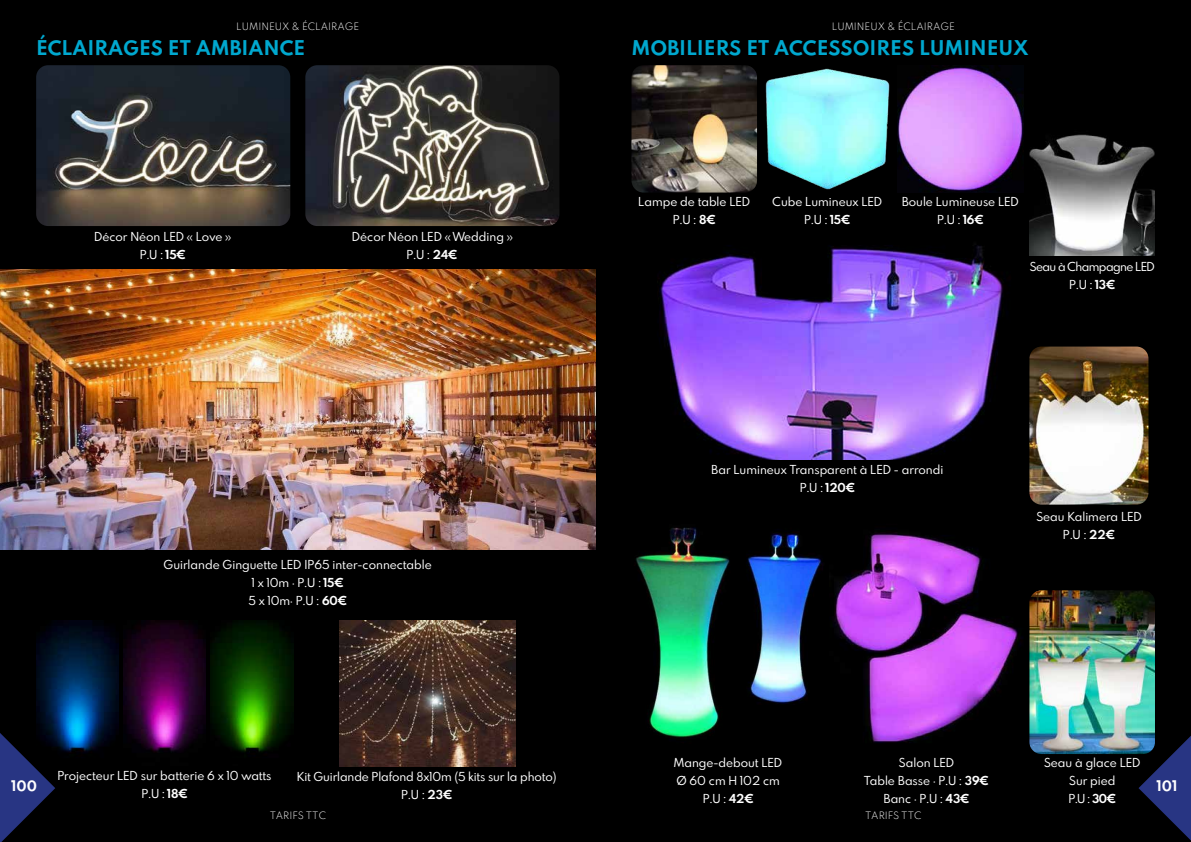
<style>
.page{position:relative;width:1191px;height:842px;background:#000}
.page>*{position:absolute;margin:0;border:0;box-sizing:border-box;transform-origin:0 0}
.t1{font:700 18px "Spartan";color:#00a8cf}
.t2{font:700 13px "Spartan";color:#fff}
.t3{font:11px/18px "Spartan MB";color:#fff;text-align:center}
.t4{font:11px/18px "Spartan MB";letter-spacing:-.05em;color:#fff;text-align:center}
.t5{font:300 9px "Spartan";color:#fff}
.s1{font-weight:700}
</style>
<div class="page">
<svg style="left:0;top:733px;width:55px;height:109px"></svg>
<img style="left:36px;top:65px;width:254px;height:161px">
<img style="left:305px;top:65px;width:254px;height:161px">
<img style="left:0;top:269px;width:595px;height:281px">
<img style="left:36px;top:620px;width:82px;height:146px">
<img style="left:123px;top:620px;width:83px;height:132px">
<img style="left:211px;top:620px;width:82px;height:132px">
<img style="left:897px;top:65px;width:126px;height:128px">
<img style="left:631px;top:65px;width:126px;height:128px">
<img style="left:765px;top:68px;width:125px;height:122px">
<img style="left:658px;top:245px;width:345px;height:214px">
<img style="left:1029px;top:134px;width:126px;height:121px">
<img style="left:1029px;top:590px;width:126px;height:164px">
<img style="left:1029px;top:347px;width:119px;height:158px">
<img style="left:833px;top:532px;width:190px;height:211px">
<img style="left:636px;top:527px;width:187px;height:211px">
<svg style="left:1138px;top:736px;width:53px;height:104px"></svg>
<img style="left:339px;top:621px;width:176px;height:146px">
<p class="t5" style="left:236px;top:20px;width:125px">LUMINEUX &amp; ÉCLAIRAGE</p>
<p class="t5" style="left:832px;top:20px;width:125px">LUMINEUX &amp; ÉCLAIRAGE</p>
<h1 class="t1" style="left:36px;top:34px;width:271px">ÉCLAIRAGES ET AMBIANCE</h1>
<p class="t3" style="left:94px;top:227px;width:139px">Décor Néon LED « Love »<br>P.U : <span class="s1">15€</span></p>
<p class="t3" style="left:352px;top:227px;width:162px">Décor Néon LED « Wedding »<br>P.U : <span class="s1">24€</span></p>
<p class="t3" style="left:164px;top:555px;width:270px">Guirlande Ginguette LED IP65 inter-connectable<br>1 x 10m · P.U : <span class="s1">15€<br></span>5 x 10m· P.U : <span class="s1">60€</span></p>
<p class="t2" style="left:11px;top:776px;width:27px">100</p>
<p class="t3" style="left:57px;top:767px;width:215px">Projecteur LED sur batterie 6 x 10 watts<br>P.U : <span class="s1">18€</span></p>
<p class="t3" style="left:297px;top:768px;width:261px">Kit Guirlande Plafond 8x10m (5 kits sur la photo)<br>P.U : <span class="s1">23€</span></p>
<h1 class="t1" style="left:631px;top:34px;width:398px">MOBILIERS ET ACCESSOIRES LUMINEUX</h1>
<p class="t3" style="left:638px;top:193px;width:113px">Lampe de table LED<br>P.U : <span class="s1">8€</span></p>
<p class="t3" style="left:772px;top:193px;width:111px">Cube Lumineux LED<br>P.U : <span class="s1">15€</span></p>
<p class="t3" style="left:901px;top:193px;width:119px">Boule Lumineuse LED<br>P.U : <span class="s1">16€</span></p>
<p class="t4" style="left:1029px;top:258px;width:127px">Seau à Champagne LED<br>P.U : <span class="s1">13€</span></p>
<p class="t3" style="left:711px;top:460px;width:234px">Bar Lumineux Transparent à LED - arrondi<br>P.U : <span class="s1">120€</span></p>
<p class="t3" style="left:1036px;top:507px;width:107px">Seau Kalimera LED<br>P.U : <span class="s1">22€</span></p>
<p class="t3" style="left:674px;top:753px;width:110px">Mange-debout LED<br>Ø 60 cm H 102 cm<br>P.U : <span class="s1">42€</span></p>
<p class="t3" style="left:864px;top:753px;width:126px">Salon LED<br>Table Basse · P.U : <span class="s1">39€<br></span>Banc · P.U : <span class="s1">43€</span></p>
<p class="t3" style="left:1043px;top:753px;width:98px">Seau à glace LED<br>Sur pied<br>P.U : <span class="s1">30€</span></p>
<p class="t2" style="left:1156px;top:776px;width:23px">101</p>
<p class="t5" style="left:270px;top:808px;width:58px">TARIFS TTC</p>
<p class="t5" style="left:865px;top:808px;width:58px">TARIFS TTC</p>
</div>
